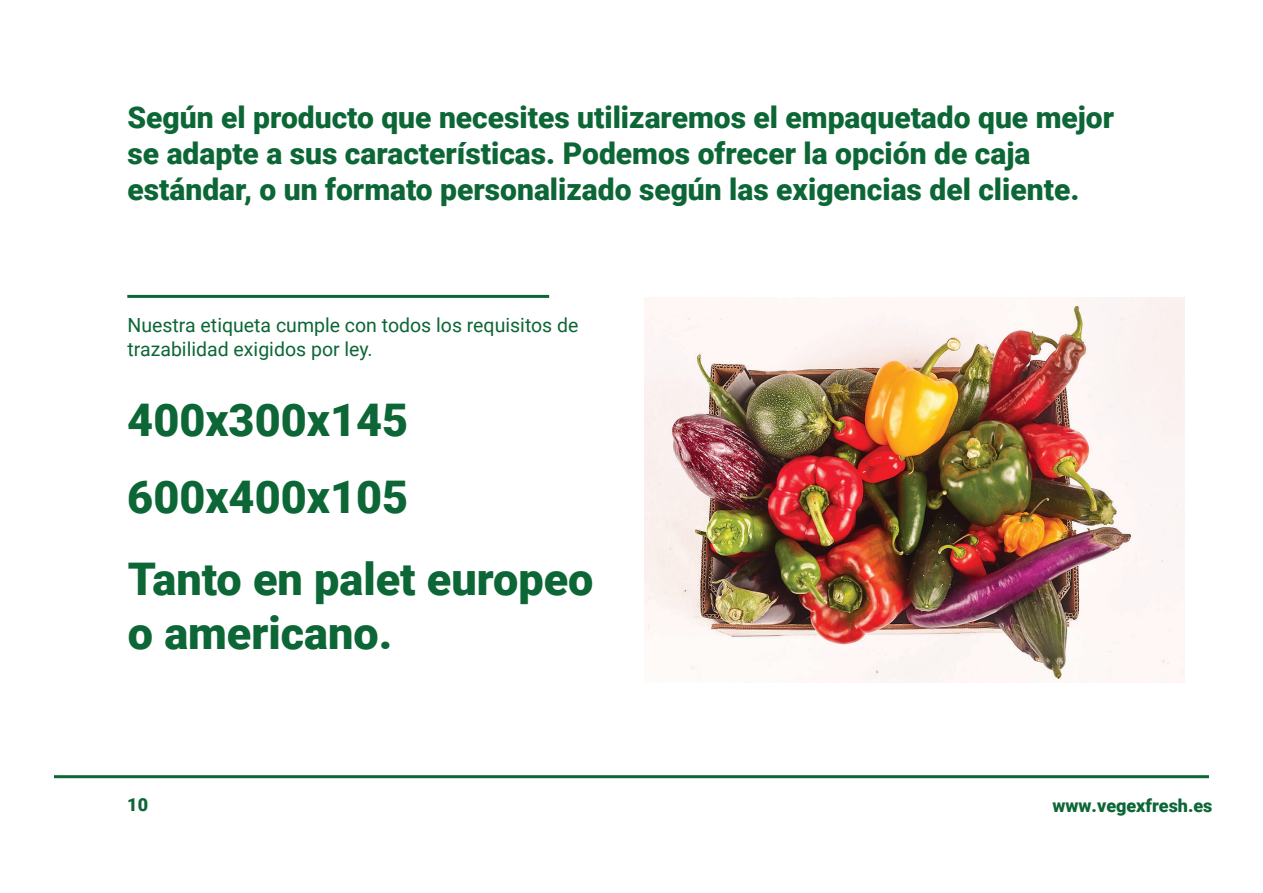
<style>
.page{position:relative;width:1263px;height:893px;background:#fff}
.page>*{position:absolute;margin:0;border:0;box-sizing:border-box;transform-origin:0 0}
.t1{font:900 45px/54px "Roboto";color:#0c6635}
.t2{font:900 30px/36px "Roboto";color:#0c6635}
.t3{font:19.5px/23.4px "Roboto";color:#0c6635}
.t4{font:900 18px "Roboto";color:#0c6635}
</style>
<div class="page">
<hr style="left:54px;top:775px;width:1155px;height:3px;background:#0c6635">
<hr style="left:127px;top:295px;width:422px;height:3px;background:#0c6635">
<img style="left:644px;top:298px;width:540px;height:384px">
<p class="t2" style="left:128px;top:98px;width:988px">Según el producto que necesites utilizaremos el empaquetado que mejor se adapte a sus características. Podemos ofrecer la opción de caja estándar, o un formato personalizado según las exigencias del cliente.</p>
<p class="t3" style="left:128px;top:313px;width:452px">Nuestra etiqueta cumple con todos los requisitos de trazabilidad exigidos por ley.</p>
<h1 class="t1" style="left:127px;top:380px;width:282px;line-height:76.8px">400x300x145<br>600x400x105</h1>
<h1 class="t1" style="left:128px;top:550px;width:467px">Tanto en palet europeo o americano.</h1>
<p class="t4" style="left:127px;top:792px;width:22px">10</p>
<p class="t4" style="left:1052px;top:793px;width:162px">www.vegexfresh.es</p>
</div>
